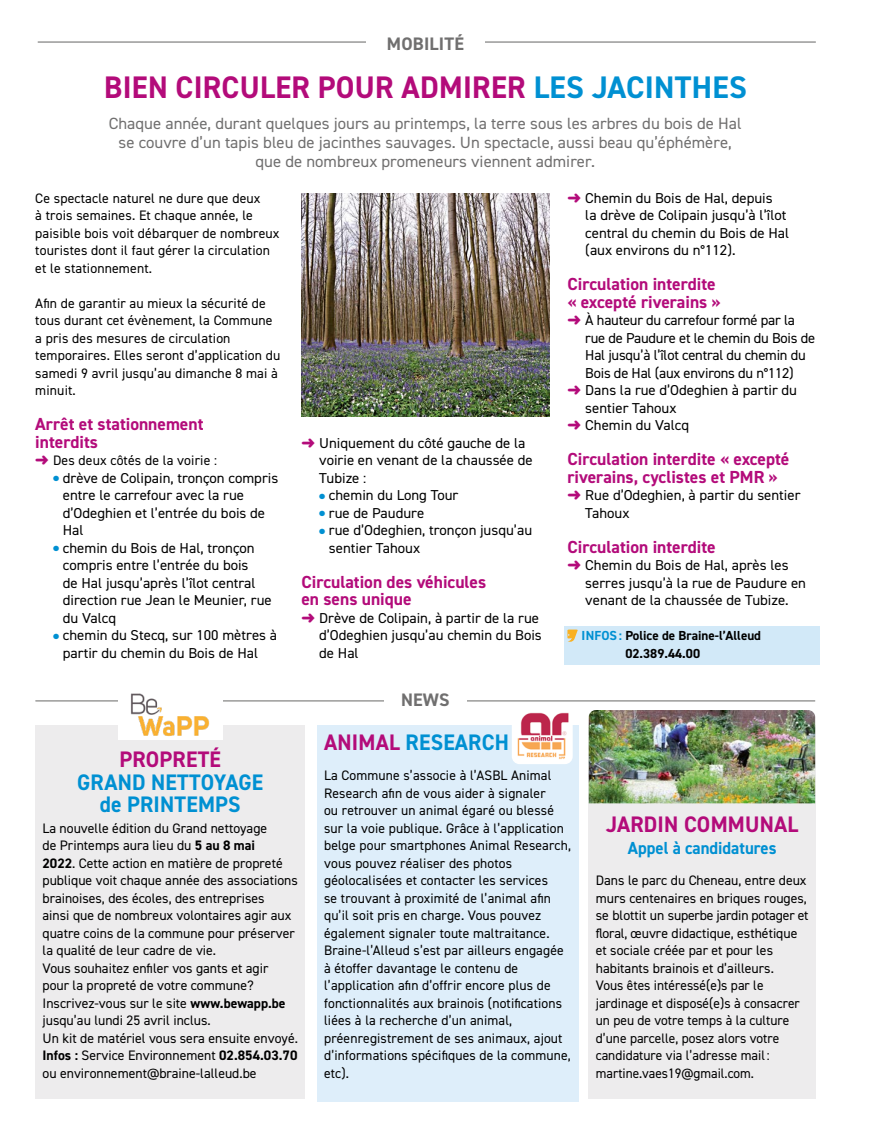
<style>
.page{position:relative;width:869px;height:1134px;background:#fff}
.page>*{position:absolute;margin:0;border:0;box-sizing:border-box;transform-origin:0 0}
.t1{font:700 31.25px "DIN2014";letter-spacing:.01em;color:#b30b7a;scale:.96 1}
.t2{font:700 22.5px/22.5px "DIN2014";letter-spacing:.01em;color:#0090d2;text-align:center;scale:.96 1}
.t3{font:700 22.5px "DIN2014";letter-spacing:.01em;color:#b30b7a;scale:.96 1}
.t4{font:700 18.12px "DIN2014";letter-spacing:.01em;color:#706f6f}
.t5{font:700 17.5px/17.5px "DIN2014";color:#b30b7a}
.t6{font:700 17.5px "DIN2014";color:#0090d2;scale:.96 1}
.t7{font:16.25px/19.4px "DIN2014";color:#706f6f;text-align:center}
.t8{font:14.38px/17.5px "DIN2014";color:#000}
.t9{font:13.75px/17.5px "DIN2014";letter-spacing:.01em;color:#000}
.t10{font:700 13.12px/17.5px "DIN2014";color:#000}
.s1{color:#0090d2}
.s2{color:#b30b7a}
.s3{font-weight:700}
</style>
<div class="page">
<hr style="left:35px;top:700px;width:779px;height:1px;background:#9d9d9c">
<hr style="left:35px;top:701px;width:779px;height:1px;background:#9d9d9c">
<div style="left:384px;top:692px;width:82px;height:15px;background:#fff"></div>
<div style="left:563px;top:626px;width:256px;height:38px;background:#d2e9f8"></div>
<svg style="left:567px;top:629px;width:10px;height:13px"></svg>
<div style="left:35px;top:725px;width:270px;height:373px;background:#edeced"></div>
<div style="left:588px;top:725px;width:227px;height:373px;background:#edeced"></div>
<div style="left:317px;top:725px;width:261px;height:377px;background:#deeefa"></div>
<hr style="left:38px;top:42px;width:777px;height:1px;background:#9d9d9c">
<div style="left:366px;top:35px;width:118px;height:15px;background:#fff"></div>
<img style="left:301px;top:193px;width:248px;height:224px">
<img style="left:512px;top:712px;width:60px;height:52px">
<img style="left:118px;top:693px;width:104px;height:47px">
<img style="left:588px;top:710px;width:226px;height:93px">
<h3 class="t4" style="left:387px;top:31px;width:78px">MOBILITÉ</h3>
<h1 class="t1" style="left:104px;top:66px;width:670px">BIEN CIRCULER POUR ADMIRER <span class="s1">LES JACINTHES</span></h1>
<p class="t7" style="left:109px;top:113px;width:634px">Chaque année, durant quelques jours au printemps, la terre sous les arbres du bois de Hal se couvre d’un tapis bleu de jacinthes sauvages. Un spectacle, aussi beau qu’éphémère, que de nombreux promeneurs viennent admirer.</p>
<p class="t9" style="left:35px;top:189px;width:245px">Ce spectacle naturel ne dure que deux<br>à trois semaines. Et chaque année, le paisible bois voit débarquer de nombreux touristes dont il faut gérer la circulation et le stationnement.</p>
<p class="t9" style="left:35px;top:294px;width:246px">Afin de garantir au mieux la sécurité de tous durant cet évènement, la Commune a pris des mesures de circulation temporaires. Elles seront d’application du samedi 9 avril jusqu’au dimanche 8 mai à minuit.</p>
<p class="t5" style="left:35px;top:415px;width:170px">Arrêt et stationnement interdits</p>
<p class="t9" style="left:35px;top:451px;width:183px"><span class="s2">➜</span> Des deux côtés de la voirie :</p>
<p class="t8" style="left:63px;top:469px;width:217px;text-indent:-10px"><span class="s1">●</span> drève de Colipain, tronçon compris entre le carrefour avec la rue d’Odeghien et l’entrée du bois de<br>Hal</p>
<p class="t8" style="left:63px;top:539px;width:210px;text-indent:-10px"><span class="s1">●</span> chemin du Bois de Hal, tronçon compris entre l’entrée du bois<br>de Hal jusqu’après l’îlot central direction rue Jean le Meunier, rue du Valcq</p>
<p class="t8" style="left:63px;top:626px;width:216px;text-indent:-10px"><span class="s1">●</span> chemin du Stecq, sur 100 mètres à partir du chemin du Bois de Hal</p>
<p class="t8" style="left:585px;top:189px;width:205px;text-indent:-18px"><span class="s2">➜</span> Chemin du Bois de Hal, depuis<br>la drève de Colipain jusqu’à l’îlot central du chemin du Bois de Hal (aux environs du n°112).</p>
<p class="t5" style="left:567px;top:275px;width:155px">Circulation interdite « excepté riverains »</p>
<p class="t8" style="left:567px;top:311px;width:229px"><span class="s2">➜</span> À hauteur du carrefour formé par la</p>
<p class="t8" style="left:585px;top:329px;width:231px">rue de Paudure et le chemin du Bois de</p>
<p class="t8" style="left:585px;top:346px;width:222px">Hal jusqu’à l’îlot central du chemin du</p>
<p class="t8" style="left:585px;top:364px;width:210px">Bois de Hal (aux environs du n°112)</p>
<p class="t8" style="left:567px;top:381px;width:231px"><span class="s2">➜</span> Dans la rue d’Odeghien à partir du</p>
<p class="t8" style="left:585px;top:399px;width:93px">sentier Tahoux</p>
<p class="t8" style="left:567px;top:416px;width:123px"><span class="s2">➜</span> Chemin du Valcq</p>
<p class="t5" style="left:567px;top:450px;width:223px">Circulation interdite « excepté riverains, cyclistes et PMR »</p>
<p class="t8" style="left:585px;top:486px;width:217px;text-indent:-18px"><span class="s2">➜</span> Rue d’Odeghien, à partir du sentier<br>Tahoux</p>
<p class="t5" style="left:567px;top:538px;width:150px">Circulation interdite</p>
<p class="t8" style="left:585px;top:556px;width:222px;text-indent:-18px"><span class="s2">➜</span> Chemin du Bois de Hal, après les serres jusqu’à la rue de Paudure en venant de la chaussée de Tubize.</p>
<p class="t10" style="left:625px;top:627px;width:137px;text-indent:-44px"><span class="s1">INFOS:</span> Police de Braine-l’Alleud<br>02.389.44.00</p>
<p class="t8" style="left:319px;top:434px;width:215px;text-indent:-18px"><span class="s2">➜</span> Uniquement du côté gauche de la voirie en venant de la chaussée de<br>Tubize :</p>
<p class="t8" style="left:319px;top:486px;width:141px"><span class="s1">●</span> chemin du Long Tour</p>
<p class="t8" style="left:319px;top:504px;width:107px"><span class="s1">●</span> rue de Paudure</p>
<p class="t8" style="left:329px;top:521px;width:205px;text-indent:-10px"><span class="s1">●</span> rue d’Odeghien, tronçon jusqu’au sentier Tahoux</p>
<p class="t5" style="left:301px;top:573px;width:186px">Circulation des véhicules en sens unique</p>
<p class="t8" style="left:319px;top:609px;width:224px;text-indent:-18px"><span class="s2">➜</span> Drève de Colipain, à partir de la rue d’Odeghien jusqu’au chemin du Bois de Hal</p>
<h3 class="t4" style="left:401px;top:687px;width:50px">NEWS</h3>
<h2 class="t2" style="left:324px;top:730px;width:194px"><span class="s2">ANIMAL</span> RESEARCH</h2>
<p class="t9" style="left:324px;top:766px;width:248px">La Commune s’associe à l’ASBL Animal Research afin de vous aider à signaler<br>ou retrouver un animal égaré ou blessé sur la voie publique. Grâce à l’application belge pour smartphones Animal Research, vous pouvez réaliser des photos géolocalisées et contacter les services<br>se trouvant à proximité de l’animal afin qu’il soit pris en charge. Vous pouvez également signaler toute maltraitance.<br>Braine-l’Alleud s’est par ailleurs engagée à étoffer davantage le contenu de l’application afin d’offrir encore plus de fonctionnalités aux brainois (notifications liées à la recherche d’un animal, préenregistrement de ses animaux, ajout d’informations spécifiques de la commune, etc).</p>
<h2 class="t3" style="left:119px;top:744px;width:107px">PROPRETÉ</h2>
<h2 class="t2" style="left:77px;top:770px;width:195px">GRAND NETTOYAGE de PRINTEMPS</h2>
<p class="t9" style="left:43px;top:819px;width:257px">La nouvelle édition du Grand nettoyage<br>de Printemps aura lieu du <span class="s3">5 au 8 mai<br>2022</span>. Cette action en matière de propreté publique voit chaque année des associations brainoises, des écoles, des entreprises<br>ainsi que de nombreux volontaires agir aux quatre coins de la commune pour préserver la qualité de leur cadre de vie.<br>Vous souhaitez enfiler vos gants et agir pour la propreté de votre commune?<br>Inscrivez-vous sur le site <span class="s3">www.bewapp.be </span>jusqu’au lundi 25 avril inclus.<br>Un kit de matériel vous sera ensuite envoyé.<br><span class="s3">Infos :</span> Service Environnement <span class="s3">02.854.03.70 </span>ou environnement@braine-lalleud.be</p>
<h2 class="t3" style="left:606px;top:809px;width:201px">JARDIN COMMUNAL</h2>
<p class="t6" style="left:627px;top:836px;width:156px">Appel à candidatures</p>
<p class="t9" style="left:595px;top:871px;width:214px">Dans le parc du Cheneau, entre deux murs centenaires en briques rouges, se blottit un superbe jardin potager et floral, œuvre didactique, esthétique et sociale créée par et pour les habitants brainois et d’ailleurs.<br>Vous êtes intéressé(e)s par le jardinage et disposé(e)s à consacrer un peu de votre temps à la culture d’une parcelle, posez alors votre candidature via l’adresse mail: martine.vaes19@gmail.com.</p>
</div>
